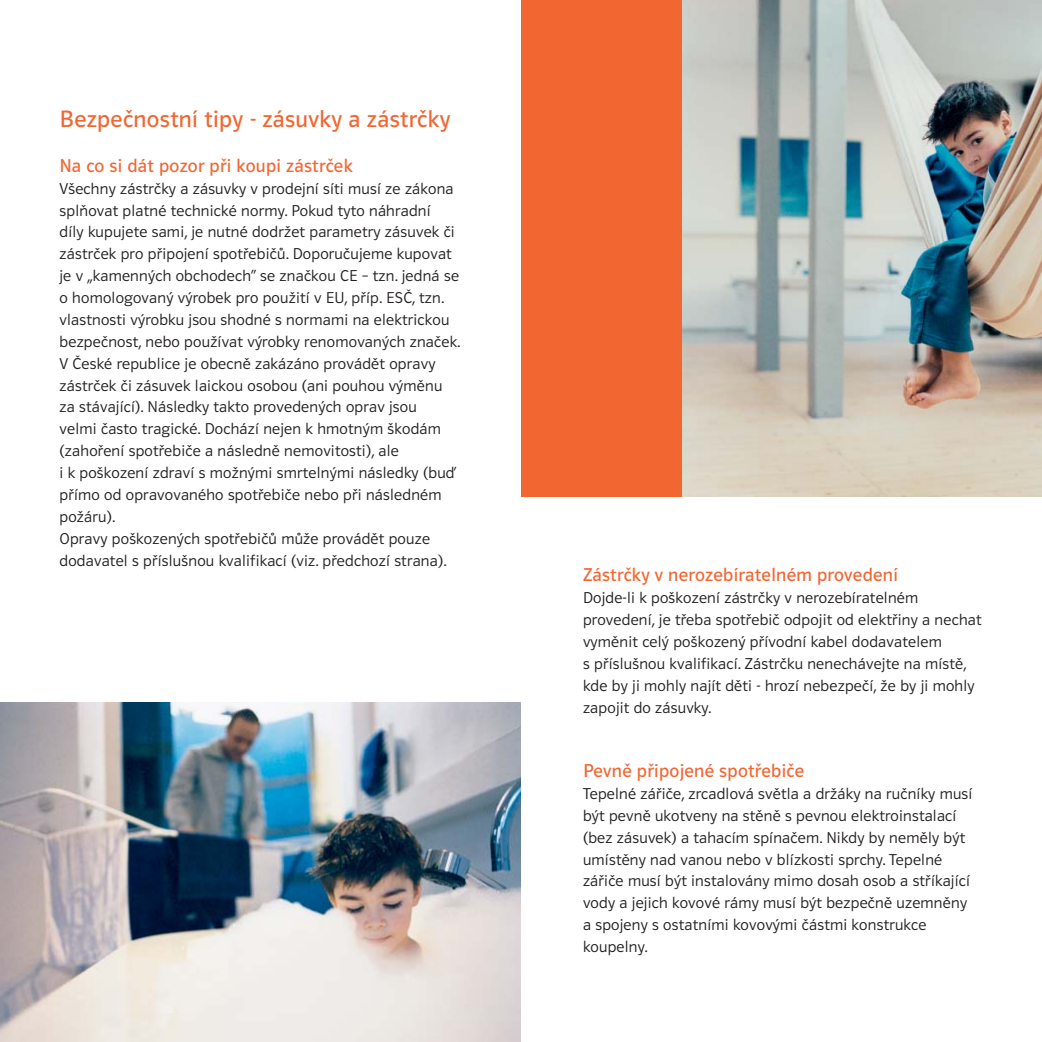
<style>
.page{position:relative;width:1042px;height:1042px;background:#fff}
.page>*{position:absolute;margin:0;border:0;box-sizing:border-box;transform-origin:0 0}
.t1{font:24.5px "Polo Ea Elf K Buch";letter-spacing:.015em;color:#f26631}
.t2{font:19.25px "Polo Ea Elf K Buch";letter-spacing:.015em;color:#f26631}
.t3{font:19.25px "Polo Ea Elf R Buch";letter-spacing:.015em;color:#f26631}
.t4{font:16.28px/21.9px "Polo Ea Elf K Leicht";letter-spacing:.015em;color:#231f20}
</style>
<div class="page">
<img style="left:681px;top:0;width:361px;height:496px">
<div style="left:521px;top:0;width:160px;height:496px;background:#f26631"></div>
<img style="left:0;top:702px;width:521px;height:340px">
<p class="t1" style="left:60px;top:110px;width:392px">Bezpečnostní tipy - zásuvky a zástrčky</p>
<p class="t3" style="left:60px;top:158px;width:295px">Na co si dát pozor při koupi zástrček</p>
<p class="t4" style="left:60px;top:179px;width:402px">Všechny zástrčky a zásuvky v prodejní síti musí ze zákona splňovat platné technické normy. Pokud tyto náhradní<br>díly kupujete sami, je nutné dodržet parametry zásuvek či zástrček pro připojení spotřebičů. Doporučujeme kupovat je v „kamenných obchodech“ se značkou CE – tzn. jedná se o homologovaný výrobek pro použití v EU, příp. ESČ, tzn. vlastnosti výrobku jsou shodné s normami na elektrickou bezpečnost, nebo používat výrobky renomovaných značek.<br>V České republice je obecně zakázáno provádět opravy zástrček či zásuvek laickou osobou (ani pouhou výměnu za stávající). Následky takto provedených oprav jsou<br>velmi často tragické. Dochází nejen k hmotným škodám (zahoření spotřebiče a následně nemovitosti), ale<br>i k poškození zdraví s možnými smrtelnými následky (buď přímo od opravovaného spotřebiče nebo při následném požáru).<br>Opravy poškozených spotřebičů může provádět pouze dodavatel s příslušnou kvalifikací (viz. předchozí strana).</p>
<p class="t2" style="left:583px;top:568px;width:316px">Zástrčky v nerozebíratelném provedení</p>
<p class="t4" style="left:583px;top:588px;width:400px">Dojde-li k poškození zástrčky v nerozebíratelném provedení, je třeba spotřebič odpojit od elektřiny a nechat vyměnit celý poškozený přívodní kabel dodavatelem<br>s příslušnou kvalifikací. Zástrčku nenechávejte na místě, kde by ji mohly najít děti - hrozí nebezpečí, že by ji mohly zapojit do zásuvky.</p>
<p class="t2" style="left:583px;top:763px;width:223px">Pevně připojené spotřebiče</p>
<p class="t4" style="left:583px;top:784px;width:391px">Tepelné zářiče, zrcadlová světla a držáky na ručníky musí být pevně ukotveny na stěně s pevnou elektroinstalací (bez zásuvek) a tahacím spínačem. Nikdy by neměly být umístěny nad vanou nebo v blízkosti sprchy. Tepelné zářiče musí být instalovány mimo dosah osob a stříkající vody a jejich kovové rámy musí být bezpečně uzemněny a spojeny s ostatními kovovými částmi konstrukce koupelny.</p>
</div>
